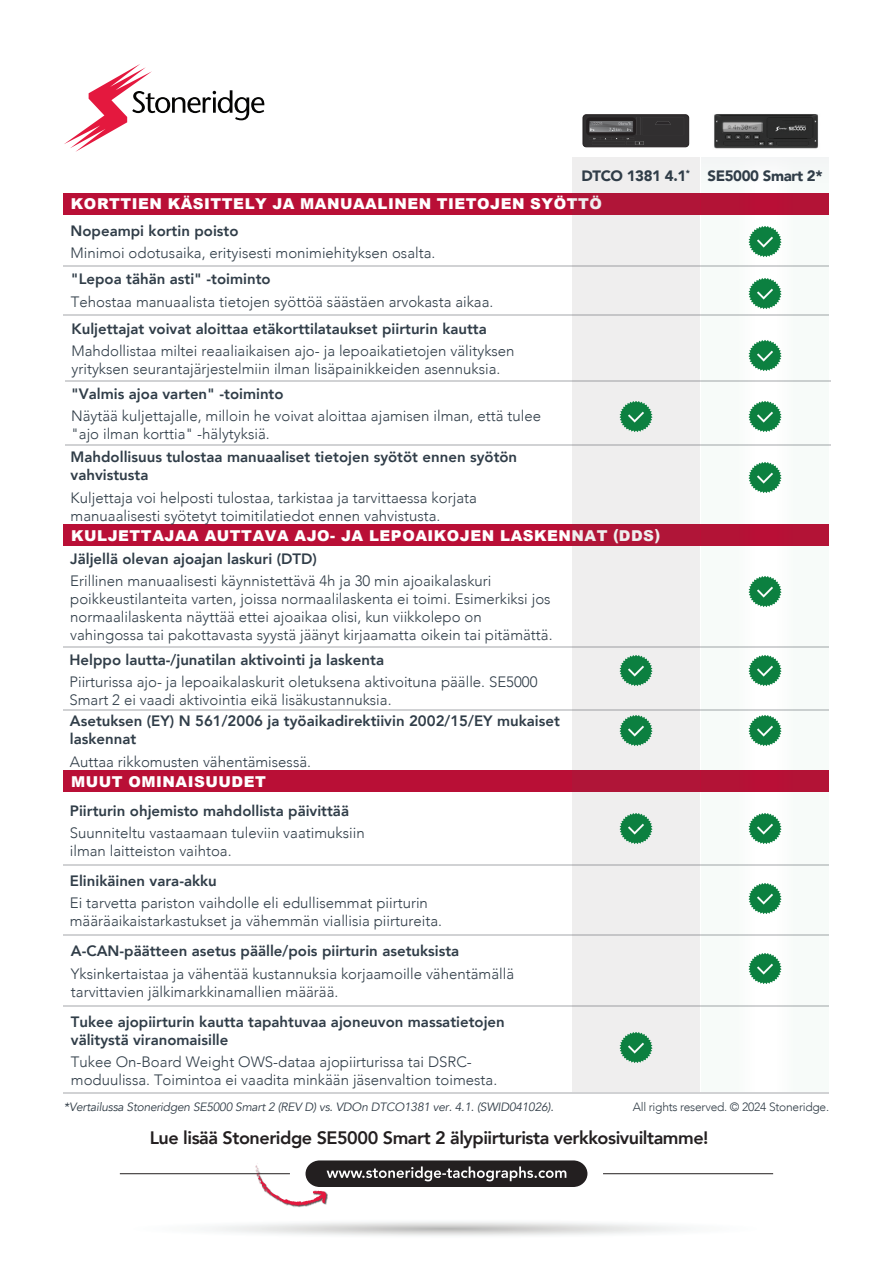
<style>
.page{position:relative;width:893px;height:1263px;background:#fff}
.page>*{position:absolute;margin:0;border:0;box-sizing:border-box;transform-origin:0 0}
.t1{font:800 18px "Avenir";letter-spacing:-.025em;color:#231f20}
.t2{font:300 15px/18px "Avenir";color:#303d48}
.t3{font:800 15px/18px "Avenir";color:#303d48}
.t4{font:900 15px "Arial";letter-spacing:.035em;color:#fff}
.t5{font:900 15px "Avenir";letter-spacing:-.025em;color:#303d48}
.t6{font:italic 12px "Avenir";letter-spacing:-.02em;color:#303c46}
.t7{font:300 12px "Avenir";letter-spacing:-.02em;color:#303c46}
.t8{font:900 8.7px "Avenir";color:#303d48}
</style>
<div class="page">
<div style="left:64px;top:193px;width:765px;height:22px;background:#b90f36"></div>
<div style="left:64px;top:525px;width:765px;height:21px;background:#b90f36"></div>
<div style="left:64px;top:771px;width:765px;height:21px;background:#b90f36"></div>
<hr style="left:64px;top:265px;width:765px;height:1px;background:#d1d2d4">
<hr style="left:64px;top:315px;width:765px;height:1px;background:#d1d2d4">
<hr style="left:65px;top:380px;width:765px;height:1px;background:#d1d2d4">
<hr style="left:65px;top:444px;width:765px;height:1px;background:#d1d2d4">
<hr style="left:64px;top:646px;width:765px;height:1px;background:#d1d2d4">
<hr style="left:63px;top:709px;width:766px;height:1px;background:#d1d2d4">
<hr style="left:64px;top:865px;width:765px;height:1px;background:#d1d2d4">
<hr style="left:64px;top:935px;width:765px;height:1px;background:#d1d2d4">
<hr style="left:64px;top:1005px;width:765px;height:1px;background:#d1d2d4">
<svg style="left:64px;top:64px;width:201px;height:88px"></svg>
<hr style="left:120px;top:1173px;width:170px;height:1px;background:#231f20">
<hr style="left:603px;top:1173px;width:170px;height:1px;background:#231f20">
<div style="left:255px;top:1163px;width:73px;height:45px;background:#231f20;opacity:.75"></div>
<svg style="left:255px;top:1160px;width:332px;height:46px"></svg>
<img style="left:714px;top:114px;width:105px;height:35px">
<div style="left:583px;top:115px;width:106px;height:32px;background:#312f30;border-radius:3px"></div>
<div style="left:583px;top:115px;width:106px;height:32px;border:1px solid #231f20;border-radius:3px"></div>
<div style="left:587px;top:118px;width:48px;height:17px;background:#363334;border-radius:3px"></div>
<div style="left:587px;top:118px;width:48px;height:17px;border:1px solid #231f20;border-radius:3px"></div>
<div style="left:589px;top:120px;width:44px;height:12px;border:1px solid #231f20"></div>
<img style="left:588px;top:134px;width:46px;height:5px">
<img style="left:589px;top:139px;width:35px;height:9px">
<img style="left:634px;top:115px;width:5px;height:20px">
<img style="left:639px;top:115px;width:47px;height:20px">
<img style="left:640px;top:141px;width:6px;height:7px">
<svg style="left:589px;top:121px;width:44px;height:11px"></svg>
<svg style="left:624px;top:138px;width:16px;height:10px"></svg>
<img style="left:653px;top:118px;width:20px;height:9px">
<svg style="left:701px;top:266px;width:128px;height:741px"></svg>
<svg style="left:572px;top:157px;width:128px;height:935px;background:#e9dcdf"></svg>
<div style="left:701px;top:157px;width:128px;height:26px;background:#f2f3f4"></div>
<img style="left:748px;top:226px;width:34px;height:31px">
<img style="left:738px;top:277px;width:54px;height:34px">
<img style="left:738px;top:339px;width:54px;height:34px">
<img style="left:738px;top:400px;width:54px;height:34px">
<img style="left:738px;top:461px;width:54px;height:34px">
<img style="left:609px;top:400px;width:53px;height:34px">
<img style="left:738px;top:575px;width:54px;height:34px">
<img style="left:738px;top:654px;width:54px;height:34px">
<img style="left:738px;top:714px;width:54px;height:34px">
<img style="left:609px;top:714px;width:53px;height:34px">
<img style="left:609px;top:654px;width:53px;height:34px">
<img style="left:609px;top:812px;width:53px;height:34px">
<img style="left:609px;top:1031px;width:53px;height:34px">
<img style="left:738px;top:952px;width:54px;height:34px">
<img style="left:738px;top:882px;width:54px;height:34px">
<img style="left:738px;top:812px;width:54px;height:34px">
<hr style="left:64px;top:1092px;width:765px;height:1px;background:#d1d2d4">
<p class="t8" style="left:686px;top:165px;width:6px">*</p>
<p class="t5" style="left:581px;top:163px;width:106px">DTCO 1381 4.1</p>
<p class="t5" style="left:707px;top:163px;width:117px">SE5000 Smart 2*</p>
<p class="t4" style="left:71px;top:193px;width:532px">KORTTIEN KÄSITTELY JA MANUAALINEN TIETOJEN SYÖTTÖ</p>
<p class="t3" style="left:71px;top:221px;width:170px">Nopeampi kortin poisto</p>
<p class="t2" style="left:71px;top:244px;width:366px">Minimoi odotusaika, erityisesti monimiehityksen osalta.</p>
<p class="t3" style="left:71px;top:270px;width:201px">"Lepoa tähän asti" -toiminto</p>
<p class="t2" style="left:71px;top:292px;width:424px">Tehostaa manuaalista tietojen syöttöä säästäen arvokasta aikaa.</p>
<p class="t3" style="left:71px;top:319px;width:417px">Kuljettajat voivat aloittaa etäkorttilataukset piirturin kautta</p>
<p class="t2" style="left:71px;top:342px;width:445px">Mahdollistaa miltei reaaliaikaisen ajo- ja lepoaikatietojen välityksen yrityksen seurantajärjestelmiin ilman lisäpainikkeiden asennuksia.</p>
<p class="t3" style="left:71px;top:384px;width:214px">"Valmis ajoa varten" -toiminto</p>
<p class="t2" style="left:71px;top:407px;width:471px">Näytää kuljettajalle, milloin he voivat aloittaa ajamisen ilman, että tulee "ajo ilman korttia" -hälytyksiä.</p>
<p class="t3" style="left:71px;top:448px;width:448px">Mahdollisuus tulostaa manuaaliset tietojen syötöt ennen syötön vahvistusta</p>
<p class="t2" style="left:71px;top:488px;width:408px">Kuljettaja voi helposti tulostaa, tarkistaa ja tarvittaessa korjata manuaalisesti syötetyt toimitilatiedot ennen vahvistusta.</p>
<p class="t4" style="left:71px;top:525px;width:591px">KULJETTAJAA AUTTAVA AJO- JA LEPOAIKOJEN LASKENNAT (DDS)</p>
<p class="t3" style="left:70px;top:550px;width:248px">Jäljellä olevan ajoajan laskuri (DTD)</p>
<p class="t2" style="left:70px;top:572px;width:484px">Erillinen manuaalisesti käynnistettävä 4h ja 30 min ajoaikalaskuri poikkeustilanteita varten, joissa normaalilaskenta ei toimi. Esimerkiksi jos normaalilaskenta näyttää ettei ajoaikaa olisi, kun viikkolepo on vahingossa tai pakottavasta syystä jäänyt kirjaamatta oikein tai pitämättä.</p>
<p class="t3" style="left:70px;top:650px;width:316px">Helppo lautta-/junatilan aktivointi ja laskenta</p>
<p class="t2" style="left:70px;top:673px;width:469px">Piirturissa ajo- ja lepoaikalaskurit oletuksena aktivoituna päälle. SE5000<br>Smart 2 ei vaadi aktivointia eikä lisäkustannuksia.</p>
<p class="t3" style="left:70px;top:712px;width:491px">Asetuksen (EY) N 561/2006 ja työaikadirektiivin 2002/15/EY mukaiset laskennat</p>
<p class="t2" style="left:70px;top:752px;width:243px">Auttaa rikkomusten vähentämisessä.</p>
<p class="t4" style="left:71px;top:771px;width:196px">MUUT OMINAISUUDET</p>
<p class="t3" style="left:70px;top:801px;width:281px">Piirturin ohjemisto mahdollista päivittää</p>
<p class="t2" style="left:70px;top:824px;width:296px">Suunniteltu vastaamaan tuleviin vaatimuksiin ilman laitteiston vaihtoa.</p>
<p class="t3" style="left:70px;top:872px;width:148px">Elinikäinen vara-akku</p>
<p class="t2" style="left:70px;top:894px;width:374px">Ei tarvetta pariston vaihdolle eli edullisemmat piirturin määräaikaistarkastukset ja vähemmän viallisia piirtureita.</p>
<p class="t3" style="left:71px;top:942px;width:390px">A-CAN-päätteen asetus päälle/pois piirturin asetuksista</p>
<p class="t2" style="left:71px;top:964px;width:445px">Yksinkertaistaa ja vähentää kustannuksia korjaamoille vähentämällä tarvittavien jälkimarkkinamallien määrää.</p>
<p class="t3" style="left:71px;top:1012px;width:435px">Tukee ajopiirturin kautta tapahtuvaa ajoneuvon massatietojen välitystä viranomaisille</p>
<p class="t2" style="left:71px;top:1053px;width:428px">Tukee On-Board Weight OWS-dataa ajopiirturissa tai DSRC&shy;moduulissa. Toimintoa ei vaadita minkään jäsenvaltion toimesta.</p>
<p class="t6" style="left:64px;top:1100px;width:492px">*Vertailussa Stoneridgen SE5000 Smart 2 (REV D) vs. VDOn DTCO1381 ver. 4.1. (SWID041026).</p>
<p class="t7" style="left:633px;top:1100px;width:198px">All rights reserved. © 2024 Stoneridge.</p>
<p class="t1" style="left:150px;top:1123px;width:560px">Lue lisää Stoneridge SE5000 Smart 2 älypiirturista verkkosivuiltamme!</p>
</div>
